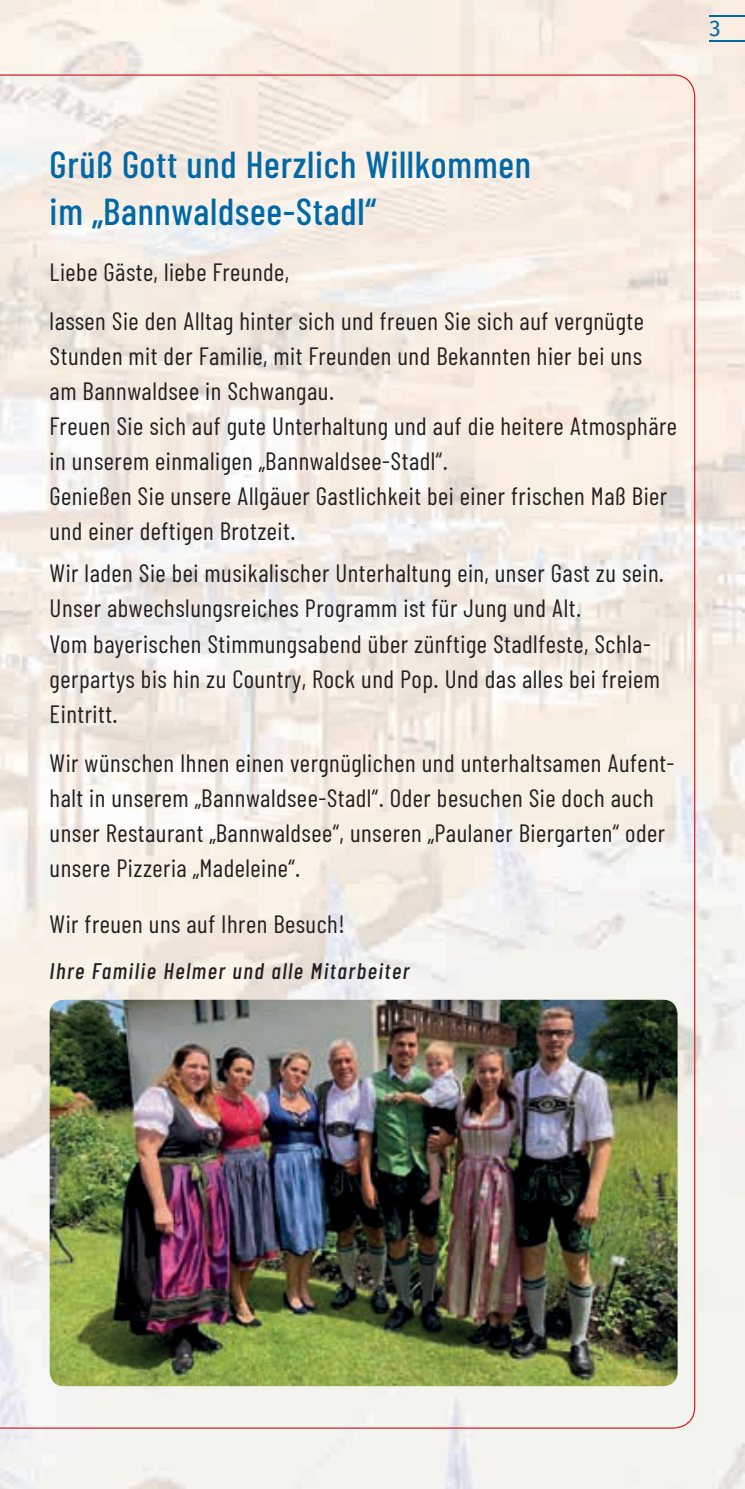
<style>
.page{position:relative;width:745px;height:1489px;background:#fff}
.page>*{position:absolute;margin:0;border:0;box-sizing:border-box;transform-origin:0 0}
.t1{font:500 37.5px/46.5px "Barlow Condensed";letter-spacing:.02em;color:#0068a5}
.t2{font:25px/35px "Barlow Condensed";letter-spacing:.02em;color:#231f20}
.t3{font:italic 500 22.5px "Barlow Condensed";letter-spacing:.07em;color:#231f20}
.t4{font:22.5px "Fira Sans";color:#0068a5}
</style>
<div class="page">
<img style="left:0;top:0;width:744px;height:1488px">
<hr style="left:709px;top:15px;width:35px;height:2px;background:#0068a5">
<hr style="left:709px;top:40px;width:35px;height:2px;background:#0068a5">
<img style="left:0;top:74px;width:695px;height:1354px">
<p class="t4" style="left:709px;top:11px;width:13px">3</p>
<h1 class="t1" style="left:50px;top:140px;width:482px">Grüß Gott und Herzlich Willkommen im „Bannwaldsee-Stadl“</h1>
<p class="t2" style="left:50px;top:247px;width:595px;line-height:49.2px">Liebe Gäste, liebe Freunde,<br>lassen Sie den Alltag hinter sich und freuen Sie sich auf vergnügte</p>
<p class="t2" style="left:50px;top:338px;width:628px">Stunden mit der Familie, mit Freunden und Bekannten hier bei uns<br>am Bannwaldsee in Schwangau.<br>Freuen Sie sich auf gute Unterhaltung und auf die heitere Atmosphäre in unserem einmaligen „Bannwaldsee-Stadl“.<br>Genießen Sie unsere Allgäuer Gastlichkeit bei einer frischen Maß Bier und einer deftigen Brotzeit.</p>
<p class="t2" style="left:50px;top:555px;width:615px">Wir laden Sie bei musikalischer Unterhaltung ein, unser Gast zu sein.<br>Unser abwechslungsreiches Programm ist für Jung und Alt.<br>Vom bayerischen Stimmungsabend über zünftige Stadlfeste, Schla&shy;gerpartys bis hin zu Country, Rock und Pop. Und das alles bei freiem Eintritt.</p>
<p class="t2" style="left:50px;top:744px;width:626px">Wir wünschen Ihnen einen vergnüglichen und unterhaltsamen Aufent&shy;halt in unserem „Bannwaldsee-Stadl“. Oder besuchen Sie doch auch unser Restaurant „Bannwaldsee“, unseren „Paulaner Biergarten“ oder unsere Pizzeria „Madeleine“.</p>
<p class="t2" style="left:50px;top:905px;width:296px">Wir freuen uns auf Ihren Besuch!</p>
<p class="t3" style="left:50px;top:957px;width:361px">Ihre Familie Helmer und alle Mitarbeiter</p>
</div>
